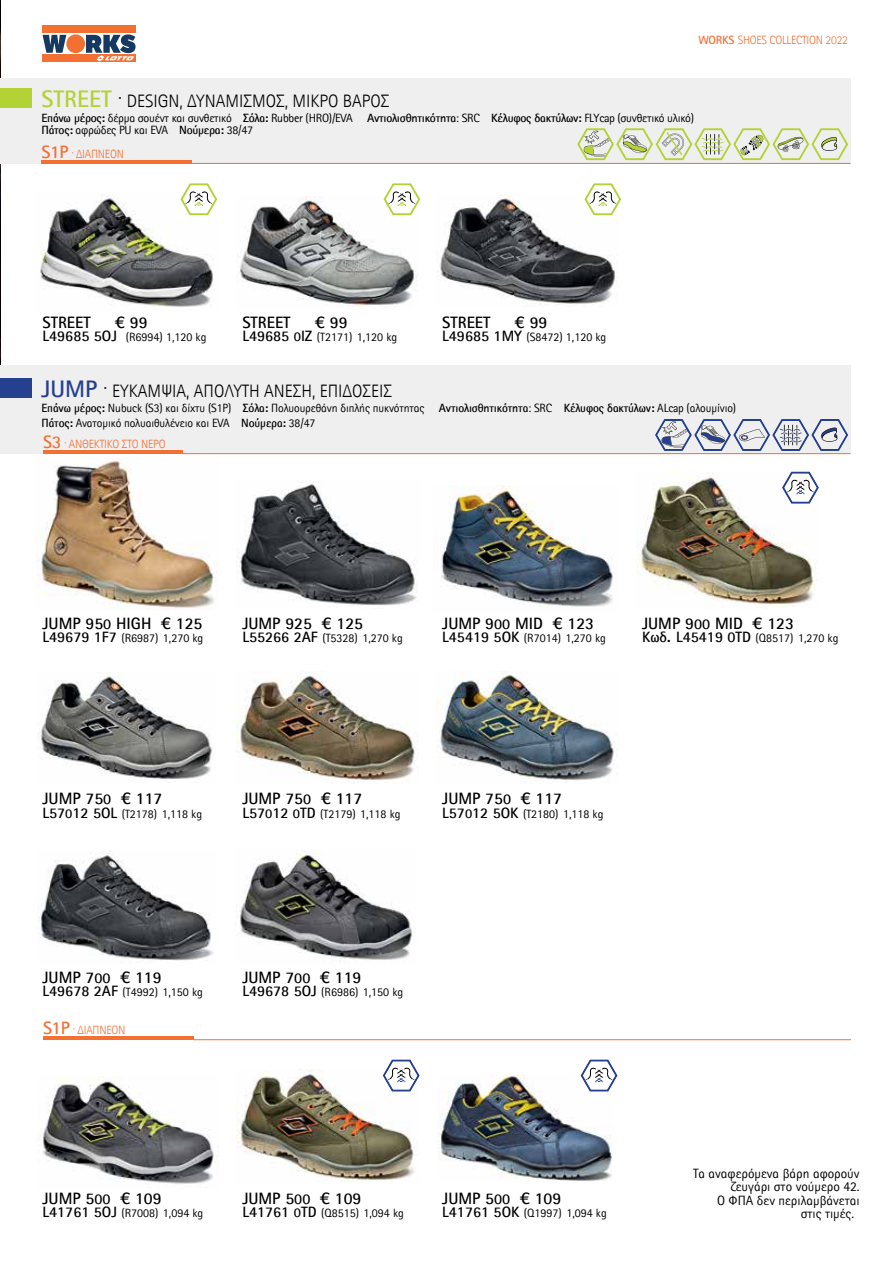
<style>
.page{position:relative;width:893px;height:1263px;background:#fff}
.page>*{position:absolute;margin:0;border:0;box-sizing:border-box;transform-origin:0 0}
.t1{font:300 18px "Rotis Sans Hel";color:#000}
.t2{font:700 16.5px "Rotis Sans Hel";color:#000}
.t3{font:13.5px "Rotis Sans Hel";color:#000}
.t4{font:12px/12px "Rotis Sans Hel";letter-spacing:-.01em;color:#000}
.t5{font:300 12px "Rotis Sans Hel";letter-spacing:-.02em;color:#f37033}
.s1{font-weight:700;font-size:24px;color:#b3d235}
.s2{font-size:21px}
.s3{font-weight:700}
.s4{font-weight:700;font-size:18px}
.s5{font-weight:700;font-size:15px}
.s6{font-weight:700;font-size:13.5px}
.s7{font-weight:700;font-size:24px;color:#25408f}
.s8{font-size:15px}
</style>
<div class="page">
<img style="left:237px;top:672px;width:181px;height:112px">
<img style="left:38px;top:672px;width:175px;height:111px">
<img style="left:436px;top:672px;width:182px;height:111px">
<img style="left:437px;top:196px;width:178px;height:109px">
<img style="left:40px;top:193px;width:178px;height:118px">
<img style="left:238px;top:196px;width:179px;height:112px">
<img style="left:38px;top:851px;width:176px;height:110px">
<img style="left:37px;top:459px;width:180px;height:150px">
<img style="left:236px;top:480px;width:181px;height:125px">
<img style="left:441px;top:485px;width:172px;height:122px">
<img style="left:636px;top:473px;width:180px;height:134px">
<img style="left:236px;top:850px;width:176px;height:112px">
<img style="left:37px;top:1076px;width:177px;height:108px">
<img style="left:237px;top:1069px;width:178px;height:113px">
<img style="left:439px;top:1075px;width:173px;height:106px">
<img style="left:0;top:0;width:1px;height:365px">
<div style="left:0;top:79px;width:850px;height:85px;background:#efeff0"></div>
<div style="left:0;top:366px;width:850px;height:88px;background:#efeff0"></div>
<hr style="left:182px;top:453px;width:668px;height:1px;background:#f37033">
<hr style="left:43px;top:450px;width:139px;height:4px;background:#f37033">
<hr style="left:193px;top:1039px;width:658px;height:1px;background:#f37033">
<hr style="left:43px;top:1036px;width:150px;height:4px;background:#f37033">
<hr style="left:192px;top:163px;width:658px;height:1px;background:#f37033">
<hr style="left:42px;top:160px;width:150px;height:4px;background:#f37033">
<div style="left:0;top:88px;width:31px;height:19px;background:#b3d235"></div>
<div style="left:0;top:379px;width:31px;height:19px;background:#25408f"></div>
<div style="left:66px;top:34px;width:19px;height:19px;background:#f37033;border-radius:50%"></div>
<div style="left:43px;top:55px;width:93px;height:7px;background:#f37033"></div>
<svg style="left:43px;top:35px;width:23px;height:18px"></svg>
<div style="left:43px;top:26px;width:93px;height:7px;background:#f37033"></div>
<svg style="left:86px;top:34px;width:50px;height:27px"></svg>
<svg style="left:181px;top:183px;width:36px;height:32px"></svg>
<svg style="left:384px;top:183px;width:36px;height:32px"></svg>
<svg style="left:585px;top:183px;width:36px;height:32px"></svg>
<svg style="left:577px;top:128px;width:271px;height:32px"></svg>
<svg style="left:782px;top:472px;width:37px;height:32px"></svg>
<svg style="left:383px;top:1060px;width:36px;height:31px"></svg>
<svg style="left:581px;top:1060px;width:36px;height:31px"></svg>
<svg style="left:655px;top:419px;width:193px;height:32px"></svg>
<h1 class="t1" style="left:42px;top:92px;width:349px"><span class="s1">STREET</span> <span class="s2">·</span> DESIGN, ΔΥΝΑΜΙΣΜΟΣ, ΜΙΚΡΟ ΒΑΡΟΣ</h1>
<p class="t5" style="left:698px;top:33px;width:151px"><span class="s3">WORKS</span> SHOES COLLECTION 2022</p>
<p class="t4" style="left:42px;top:112px;width:654px"><span class="s3">Επάνω μέρος:</span> δέρμα σουέντ και συνθετικό <span class="s3">Σόλα:</span> Rubber (HRO)/EVA <span class="s3">Αντιολισθητικότητα</span>: SRC <span class="s3">Κέλυφος δακτύλων:</span> FLYcap (συνθετικό υλικό)<br><span class="s3">Πάτος:</span> αφρώδες PU και EVA <span class="s3">Νούμερα:</span> 38/47</p>
<p class="t5" style="left:42px;top:148px;width:84px"><span class="s4">S1P</span> · ΔΙΑΠΝΕΟΝ</p>
<h2 class="t2" style="left:43px;top:313px;width:50px">STREET</h2>
<h2 class="t2" style="left:115px;top:313px;width:34px">€ 99</h2>
<p class="t4" style="left:43px;top:332px;width:165px"><span class="s5">L49685 5OJ</span> (R6994) 1,120 kg</p>
<h2 class="t2" style="left:242px;top:313px;width:50px">STREET</h2>
<h2 class="t2" style="left:315px;top:313px;width:34px">€ 99</h2>
<p class="t4" style="left:242px;top:332px;width:156px"><span class="s5">L49685</span> <span class="s6">0</span><span class="s5">IZ</span> (T2171) 1,120 kg</p>
<h1 class="t1" style="left:41px;top:381px;width:352px"><span class="s7">JUMP</span> <span class="s2">·</span> ΕΥΚΑΜΨΙΑ, ΑΠΟΛΥΤΗ ΑΝΕΣΗ, ΕΠΙΔΟΣΕΙΣ</h1>
<h2 class="t2" style="left:442px;top:313px;width:50px">STREET</h2>
<h2 class="t2" style="left:515px;top:313px;width:34px">€ 99</h2>
<p class="t4" style="left:442px;top:332px;width:166px"><span class="s5">L49685 1MY</span> (S8472) 1,120 kg</p>
<p class="t4" style="left:42px;top:400px;width:696px;line-height:15px"><span class="s3">Επάνω μέρος:</span> Nubuck (S3) και δίχτυ (S1P) <span class="s3">Σόλα:</span> Πολυουρεθάνη διπλής πυκνότητας <span class="s3">Αντιολισθητικότητα</span>: SRC <span class="s3">Κέλυφος δακτύλων:</span> ALcap (αλουμίνιο)<br><span class="s3">Πάτος:</span> Ανατομικό πολυαιθυλένειο και EVA <span class="s3">Νούμερα:</span> 38/47</p>
<p class="t5" style="left:43px;top:438px;width:124px"><span class="s4">S3</span> · ΑΝΘΕΚΤΙΚΟ ΣΤΟ ΝΕΡΟ</p>
<h2 class="t2" style="left:43px;top:614px;width:161px">JUMP 95<span class="s8">0</span> HIGH € 125</h2>
<p class="t4" style="left:43px;top:632px;width:162px"><span class="s5">L49679 1F7</span> (R6987) 1,270 kg</p>
<h2 class="t2" style="left:242px;top:614px;width:122px">JUMP 925 € 125</h2>
<p class="t4" style="left:242px;top:632px;width:162px"><span class="s5">L55266 2AF</span> (T5328) 1,270 kg</p>
<h2 class="t2" style="left:442px;top:614px;width:153px">JUMP 9<span class="s8">00</span> MID € 123</h2>
<p class="t4" style="left:442px;top:632px;width:165px"><span class="s5">L45419 5OK</span> (R7014) 1,270 kg</p>
<h2 class="t2" style="left:642px;top:614px;width:153px">JUMP 9<span class="s8">00</span> MID € 123</h2>
<p class="t4" style="left:642px;top:632px;width:198px"><span class="s5">Κωδ. L45419 0TD</span> (Q8517) 1,270 kg</p>
<h2 class="t2" style="left:43px;top:789px;width:121px">JUMP 75<span class="s8">0</span> € 117</h2>
<p class="t4" style="left:43px;top:808px;width:161px"><span class="s5">L57</span><span class="s6">0</span><span class="s5">12 5OL</span> (T2178) 1,118 kg</p>
<h2 class="t2" style="left:242px;top:789px;width:121px">JUMP 75<span class="s8">0</span> € 117</h2>
<p class="t4" style="left:242px;top:808px;width:160px"><span class="s5">L57</span><span class="s6">0</span><span class="s5">12</span> <span class="s6">0</span><span class="s5">TD</span> (T2179) 1,118 kg</p>
<h2 class="t2" style="left:442px;top:789px;width:121px">JUMP 75<span class="s8">0</span> € 117</h2>
<p class="t4" style="left:442px;top:808px;width:163px"><span class="s5">L57</span><span class="s6">0</span><span class="s5">12 5OK</span> (T2180) 1,118 kg</p>
<h2 class="t2" style="left:43px;top:968px;width:121px">JUMP 7<span class="s8">00</span> € 119</h2>
<p class="t4" style="left:43px;top:986px;width:162px"><span class="s5">L49678 2AF</span> (T4992) 1,150 kg</p>
<p class="t5" style="left:43px;top:1024px;width:84px"><span class="s4">S1P</span> · ΔΙΑΠΝΕΟΝ</p>
<h2 class="t2" style="left:242px;top:968px;width:121px">JUMP 7<span class="s8">00</span> € 119</h2>
<p class="t4" style="left:242px;top:986px;width:162px"><span class="s5">L49678 5OJ</span> (R6986) 1,150 kg</p>
<h2 class="t2" style="left:43px;top:1189px;width:121px">JUMP 5<span class="s8">00</span> € 109</h2>
<p class="t4" style="left:43px;top:1207px;width:162px"><span class="s5">L41761 5OJ</span> (R7008) 1,094 kg</p>
<h2 class="t2" style="left:242px;top:1189px;width:121px">JUMP 5<span class="s8">00</span> € 109</h2>
<p class="t4" style="left:242px;top:1207px;width:163px"><span class="s5">L41761</span> <span class="s6">0</span><span class="s5">TD</span> (Q8515) 1,094 kg</p>
<h2 class="t2" style="left:442px;top:1189px;width:121px">JUMP 5<span class="s8">00</span> € 109</h2>
<p class="t4" style="left:442px;top:1207px;width:166px"><span class="s5">L41761 5OK</span> (Q1997) 1,094 kg</p>
<p class="t3" style="left:693px;top:1166px;width:168px">Τα αναφερόμενα βάρη αφορούν</p>
<p class="t3" style="left:730px;top:1179px;width:131px">ζευγάρι στο νούμερο 42.</p>
<p class="t3" style="left:717px;top:1193px;width:144px">Ο ΦΠΑ δεν περιλαμβάνεται</p>
<p class="t3" style="left:801px;top:1206px;width:55px">στις τιμές.</p>
</div>
